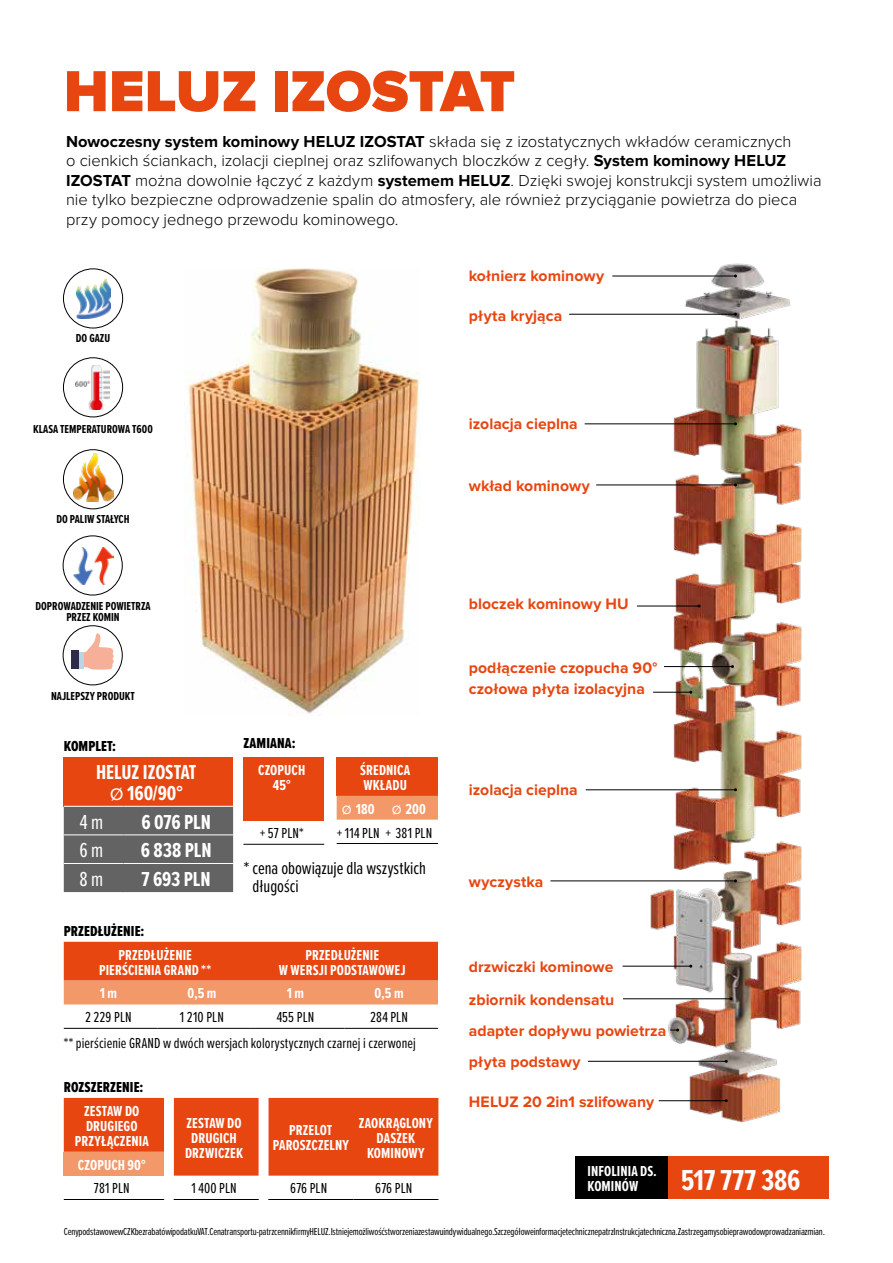
<style>
.page{position:relative;width:893px;height:1263px;background:#fff}
.page>*{position:absolute;margin:0;border:0;box-sizing:border-box;transform-origin:0 0}
.t1{font:900 60px "Proxima Nova";color:#e84610}
.t2{font:700 30px "Proxima Nova Ex Cn";letter-spacing:-.005em;color:#fff}
.t3{font:700 21px/21px "Proxima Nova Ex Cn";letter-spacing:-.005em;color:#fff;text-align:center}
.t4{font:21px "Proxima Nova Ex Cn";color:#fff}
.t5{font:18px/18px "Proxima Nova Ex Cn";color:#000}
.t6{font:300 16.5px/19.5px "Proxima Nova";color:#000}
.t7{font:700 15.75px "Proxima Nova";letter-spacing:.005em;color:#e84610}
.t8{font:700 15px/15px "Proxima Nova Ex Cn";letter-spacing:.005em;color:#fff;text-align:center}
.t9{font:15px/25.8px "Proxima Nova Ex Cn";letter-spacing:.005em;color:#000}
.t10{font:15px "Proxima Nova Ex Cn Extrabld";letter-spacing:.005em;color:#000}
.t11{font:700 12px/10.5px "Proxima Nova Ex Cn";color:#000;text-align:center}
.t12{font:10.5px "Proxima Nova Ex Cn";letter-spacing:-.015em;color:#000}
.s1{font-weight:700}
.s2{font-family:"Proxima Nova";font-weight:400}
.s3{font-family:"Proxima Nova";color:#fff}
.s4{font-weight:700;color:#fff}
.s5{font-family:"Proxima Nova"}
</style>
<div class="page">
<div style="left:63px;top:269px;width:60px;height:59px;border:1px solid #000;border-radius:50%"></div>
<img style="left:77px;top:278px;width:34px;height:40px">
<img style="left:187px;top:269px;width:233px;height:446px">
<img style="left:637px;top:263px;width:165px;height:860px">
<hr style="left:612px;top:276px;width:123px;height:1px;background:#000">
<hr style="left:569px;top:314px;width:166px;height:1px;background:#000">
<hr style="left:585px;top:423px;width:150px;height:1px;background:#000">
<hr style="left:653px;top:692px;width:38px;height:1px;background:#000">
<hr style="left:623px;top:966px;width:68px;height:1px;background:#000">
<hr style="left:596px;top:485px;width:139px;height:1px;background:#000">
<hr style="left:664px;top:666px;width:68px;height:1px;background:#000">
<hr style="left:550px;top:880px;width:185px;height:1px;background:#000">
<hr style="left:637px;top:606px;width:62px;height:1px;background:#000">
<hr style="left:586px;top:789px;width:149px;height:1px;background:#000">
<div style="left:64px;top:757px;width:169px;height:49px;background:#e84610"></div>
<div style="left:64px;top:807px;width:169px;height:85px;background:#646363"></div>
<hr style="left:64px;top:834px;width:59px;height:1px;background:#fff">
<hr style="left:123px;top:834px;width:110px;height:1px;background:#fff">
<hr style="left:64px;top:863px;width:59px;height:1px;background:#fff">
<hr style="left:123px;top:863px;width:110px;height:1px;background:#fff">
<svg style="left:64px;top:1098px;width:374px;height:78px;background:#e9511f"></svg>
<div style="left:64px;top:1152px;width:100px;height:23px;background:#f39869"></div>
<hr style="left:64px;top:1199px;width:100px;height:1px;background:#000">
<hr style="left:268px;top:1199px;width:85px;height:1px;background:#000">
<hr style="left:353px;top:1199px;width:85px;height:1px;background:#000">
<hr style="left:174px;top:1199px;width:85px;height:1px;background:#000">
<svg style="left:64px;top:942px;width:374px;height:62px;background:#ec6532"></svg>
<hr style="left:64px;top:1028px;width:93px;height:1px;background:#000">
<hr style="left:157px;top:1028px;width:94px;height:1px;background:#000">
<hr style="left:251px;top:1028px;width:93px;height:1px;background:#000">
<hr style="left:344px;top:1028px;width:94px;height:1px;background:#000">
<svg style="left:63px;top:450px;width:60px;height:59px"></svg>
<div style="left:63px;top:449px;width:60px;height:60px;border:1px solid #000;border-radius:50%"></div>
<img style="left:73px;top:453px;width:41px;height:49px">
<div style="left:63px;top:358px;width:60px;height:59px;border:1px solid #000;border-radius:50%"></div>
<img style="left:75px;top:366px;width:34px;height:43px">
<div style="left:63px;top:536px;width:59px;height:59px;border:1px solid #000;border-radius:50%"></div>
<img style="left:73px;top:548px;width:41px;height:37px">
<div style="left:63px;top:625px;width:59px;height:60px;border:1px solid #000;border-radius:50%"></div>
<svg style="left:82px;top:633px;width:33px;height:37px"></svg>
<div style="left:77px;top:652px;width:7px;height:16px;background:#b8d5e6"></div>
<div style="left:71px;top:651px;width:8px;height:18px;background:#2e2b4a"></div>
<div style="left:243px;top:757px;width:81px;height:63px;background:#e84610"></div>
<hr style="left:243px;top:844px;width:81px;height:1px;background:#000">
<div style="left:337px;top:757px;width:101px;height:39px;background:#e84610"></div>
<div style="left:337px;top:796px;width:101px;height:24px;background:#f39869"></div>
<hr style="left:337px;top:843px;width:47px;height:1px;background:#000">
<hr style="left:384px;top:843px;width:54px;height:1px;background:#000">
<div style="left:575px;top:1157px;width:93px;height:42px;background:#000"></div>
<div style="left:668px;top:1157px;width:161px;height:42px;background:#e84610"></div>
<hr style="left:623px;top:998px;width:108px;height:1px;background:#000">
<hr style="left:588px;top:1061px;width:138px;height:1px;background:#000">
<hr style="left:659px;top:1100px;width:67px;height:1px;background:#000">
<svg style="left:670px;top:1028px;width:9px;height:3px"></svg>
<h1 class="t1" style="left:64px;top:57px;width:453px">HELUZ IZOSTAT</h1>
<p class="t6" style="left:66px;top:131px;width:757px"><span class="s1">Nowoczesny system kominowy HELUZ IZOSTAT</span> składa się z izostatycznych wkładów ceramicznych<br>o cienkich ściankach, izolacji cieplnej oraz szlifowanych bloczków z cegły. <span class="s1">System kominowy HELUZ IZOSTAT</span> można dowolnie łączyć z każdym <span class="s1">systemem HELUZ</span>. Dzięki swojej konstrukcji system umożliwia nie tylko bezpieczne odprowadzenie spalin do atmosfery, ale również przyciąganie powietrza do pieca przy pomocy jednego przewodu kominowego.</p>
<p class="t11" style="left:76px;top:332px;width:36px">DO GAZU</p>
<p class="t11" style="left:33px;top:423px;width:121px">KLASA TEMPERATUROWA T600</p>
<p class="t11" style="left:57px;top:514px;width:75px">DO PALIW STAŁYCH</p>
<p class="t11" style="left:35px;top:601px;width:117px">DOPROWADZENIE POWIETRZA<br>PRZEZ KOMIN</p>
<p class="t11" style="left:51px;top:691px;width:85px">NAJLEPSZY PRODUKT</p>
<p class="t10" style="left:64px;top:735px;width:54px">KOMPLET:</p>
<p class="t3" style="left:96px;top:761px;width:102px">HELUZ IZOSTAT<br><span class="s2">Ø</span> 160/90°</p>
<p class="t4" style="left:80px;top:807px;width:25px">4 m</p>
<p class="t3" style="left:141px;top:811px;width:71px">6 076 PLN</p>
<p class="t4" style="left:79px;top:835px;width:25px">6 m</p>
<p class="t3" style="left:141px;top:839px;width:72px">6 838 PLN</p>
<p class="t4" style="left:79px;top:864px;width:25px">8 m</p>
<p class="t3" style="left:142px;top:868px;width:71px">7 693 PLN</p>
<p class="t10" style="left:243px;top:732px;width:54px">ZAMIANA:</p>
<p class="t8" style="left:360px;top:762px;width:51px;text-align:left">ŚREDNICA<br>WKŁADU</p>
<p class="t9" style="left:337px;top:796px;width:97px;line-height:23.9px;text-align:center"><span class="s3">Ø</span> <span class="s4">180</span> <span class="s3">Ø</span> <span class="s4">200<br></span>+ 114 PLN + 381 PLN</p>
<p class="t5" style="left:253px;top:858px;width:175px;text-indent:-9px"><span class="s5">*</span> cena obowiązuje dla wszystkich długości</p>
<p class="t8" style="left:258px;top:762px;width:49px">CZOPUCH<br>45°</p>
<p class="t9" style="left:260px;top:820px;width:46px">+ 57 PLN*</p>
<p class="t10" style="left:64px;top:920px;width:82px">PRZEDŁUŻENIE:</p>
<p class="t8" style="left:99px;top:947px;width:114px">PRZEDŁUŻENIE<br>PIERŚCIENIA GRAND **</p>
<p class="t8" style="left:279px;top:947px;width:128px">PRZEDŁUŻENIE<br>W WERSJI PODSTAWOWEJ</p>
<p class="t8" style="left:100px;top:986px;width:19px">1 m</p>
<p class="t8" style="left:187px;top:986px;width:31px">0,5 m</p>
<p class="t8" style="left:287px;top:986px;width:19px">1 m</p>
<p class="t8" style="left:375px;top:986px;width:31px">0,5 m</p>
<p class="t9" style="left:85px;top:1004px;width:48px">2 229 PLN</p>
<p class="t9" style="left:180px;top:1004px;width:45px">1 210 PLN</p>
<p class="t9" style="left:277px;top:1004px;width:39px">455 PLN</p>
<p class="t9" style="left:64px;top:1004px;width:354px;text-indent:306px">284 PLN ** pierścienie GRAND w dwóch wersjach kolorystycznych czarnej i czerwonej</p>
<p class="t10" style="left:64px;top:1076px;width:81px">ROZSZERZENIE:</p>
<p class="t8" style="left:75px;top:1103px;width:75px">ZESTAW DO<br>DRUGIEGO<br>PRZYŁĄCZENIA</p>
<p class="t8" style="left:185px;top:1115px;width:60px">ZESTAW DO<br>DRUGICH<br>DRZWICZEK</p>
<p class="t8" style="left:273px;top:1122px;width:78px">PRZELOT<br>PAROSZCZELNY</p>
<p class="t8" style="left:359px;top:1115px;width:75px">ZAOKRĄGLONY<br>DASZEK<br>KOMINOWY</p>
<p class="t8" style="left:78px;top:1157px;width:69px">CZOPUCH 90°</p>
<p class="t9" style="left:94px;top:1175px;width:37px">781 PLN</p>
<p class="t9" style="left:191px;top:1175px;width:47px">1 400 PLN</p>
<p class="t9" style="left:290px;top:1175px;width:39px">676 PLN</p>
<p class="t9" style="left:375px;top:1175px;width:39px">676 PLN</p>
<p class="t7" style="left:469px;top:267px;width:137px">kołnierz kominowy</p>
<p class="t7" style="left:469px;top:306px;width:95px">płyta kryjąca</p>
<p class="t7" style="left:469px;top:415px;width:110px">izolacja cieplna</p>
<p class="t7" style="left:469px;top:477px;width:123px">wkład kominowy</p>
<p class="t7" style="left:469px;top:595px;width:162px">bloczek kominowy HU</p>
<p class="t7" style="left:469px;top:658px;width:190px">podłączenie czopucha 90°</p>
<p class="t7" style="left:469px;top:680px;width:178px">czołowa płyta izolacyjna</p>
<p class="t7" style="left:469px;top:781px;width:110px">izolacja cieplna</p>
<p class="t7" style="left:469px;top:873px;width:76px">wyczystka</p>
<p class="t7" style="left:469px;top:958px;width:146px">drzwiczki kominowe</p>
<p class="t7" style="left:469px;top:990px;width:147px">zbiornik kondensatu</p>
<p class="t7" style="left:469px;top:1021px;width:199px">adapter dopływu powietrza</p>
<p class="t7" style="left:469px;top:1053px;width:113px">płyta podstawy</p>
<p class="t7" style="left:469px;top:1092px;width:187px">HELUZ 20 2in1 szlifowany</p>
<p class="t8" style="left:587px;top:1163px;width:71px;text-align:left">INFOLINIA DS.<br>KOMINÓW</p>
<h2 class="t2" style="left:681px;top:1158px;width:121px">517 777 386</h2>
<p class="t12" style="left:64px;top:1224px;width:763px">Ceny podstawowe w CZK bez rabatów i podatku VAT. Cena transportu - patrz cennik firmy HELUZ. Istnieje możliwość stworzenia zestawu indywidualnego. Szczegółowe informacje techniczne patrz Instrukcja techniczna. Zastrzegamy sobie prawo do wprowadzania zmian.</p>
</div>
